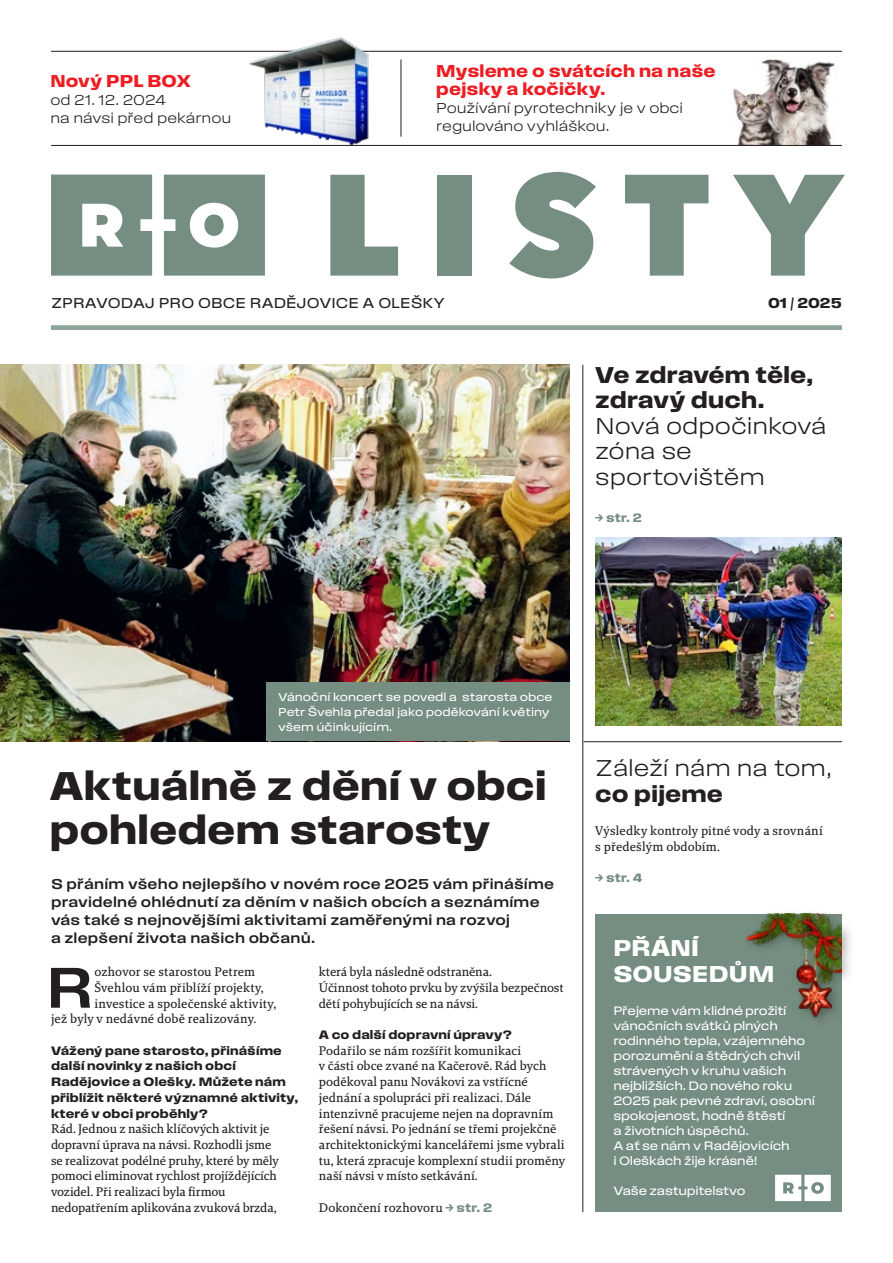
<style>
.page{position:relative;width:893px;height:1263px;background:#fff}
.page>*{position:absolute;margin:0;border:0;box-sizing:border-box;transform-origin:0 0}
.t1{font:800 142.5px "Avenir Next";letter-spacing:.195em;color:#768e81}
.t2{font:60px "Field Gothic No.73 Med Wide";color:#231f20}
.t3{font:42px/43.5px "Field Gothic No.74 Demi Wide";letter-spacing:.005em;color:#231f20}
.t4{font:24px/25.5px "Field Gothic No.71 Light Wide";letter-spacing:-.005em;color:#231f20}
.t5{font:24px/25.5px "Field Gothic No.74 Demi Wide";letter-spacing:.005em;color:#231f20}
.t6{font:24px/25.5px "Field Gothic No.74 Demi Wide";letter-spacing:.005em;color:#fff}
.t7{font:18px/18px "Field Gothic No.74 Demi Wide";letter-spacing:.005em;color:#ee1d23}
.t8{font:15px/18px "Field Gothic No.73 Med Wide";letter-spacing:.01em;color:#231f20}
.t9{font:15px/18px "Field Gothic No.71 Light Wide";letter-spacing:-.005em;color:#231f20}
.t10{font:15px "Field Gothic No.72 Reg Wide";color:#231f20}
.t11{font:15px "Field Gothic No.74 Demi Wide";color:#231f20}
.t12{font:12.75px/15.8px "Brando Text";color:#231f20}
.t13{font:12.75px/15px "Field Gothic No.72 Reg Wide";letter-spacing:-.015em;color:#fff}
.t14{font:12.75px/15.8px "Field Gothic No.74 Demi Wide";letter-spacing:.01em;color:#231f20}
.t15{font:12.75px "Field Gothic No.74 Demi Wide";letter-spacing:.01em;color:#768e81}
.t16{font:12px/15px "Field Gothic No.72 Reg Wide";letter-spacing:-.005em;color:#fff}
.s1{font-family:"Field Gothic No.74 Demi Wide";color:#768e81}
</style>
<div class="page">
<img style="left:715px;top:50px;width:127px;height:95px">
<img style="left:0;top:365px;width:570px;height:376px">
<img style="left:595px;top:537px;width:247px;height:188px">
<div style="left:595px;top:913px;width:247px;height:298px;background:#768e81"></div>
<div style="left:266px;top:682px;width:304px;height:59px;background:#768e81"></div>
<hr style="left:583px;top:365px;width:1px;height:847px;background:#231f20">
<hr style="left:584px;top:741px;width:258px;height:1px;background:#231f20">
<svg style="left:775px;top:1175px;width:56px;height:26px"></svg>
<hr style="left:51px;top:51px;width:791px;height:1px;background:#231f20">
<hr style="left:401px;top:60px;width:1px;height:77px;background:#231f20">
<hr style="left:51px;top:145px;width:791px;height:1px;background:#231f20">
<div style="left:51px;top:325px;width:791px;height:5px;background:#8da898"></div>
<svg style="left:51px;top:175px;width:214px;height:101px"></svg>
<div style="left:743px;top:908px;width:111px;height:119px;background:#231f20;opacity:.35"></div>
<img style="left:237px;top:36px;width:160px;height:109px">
<h3 class="t7" style="left:50px;top:71px;width:142px">Nový PPL BOX</h3>
<p class="t9" style="left:50px;top:90px;width:182px">od 21. 12. 2024<br>na návsi před pekárnou</p>
<h3 class="t7" style="left:436px;top:62px;width:281px">Mysleme o svátcích na naše pejsky a kočičky.</h3>
<p class="t9" style="left:436px;top:99px;width:248px">Používání pyrotechniky je v obci regulováno vyhláškou.</p>
<h1 class="t1" style="left:321px;top:137px;width:522px">LISTY</h1>
<p class="t11" style="left:768px;top:295px;width:75px">01 / 2025</p>
<p class="t10" style="left:51px;top:295px;width:396px">ZPRAVODAJ PRO OBCE RADĚJOVICE A OLEŠKY</p>
<h3 class="t5" style="left:595px;top:362px;width:220px">Ve zdravém těle, zdravý duch.</h3>
<h3 class="t4" style="left:595px;top:413px;width:233px">Nová odpočinková zóna se sportovištěm</h3>
<p class="t15" style="left:595px;top:510px;width:48px">→ str. 2</p>
<p class="t16" style="left:278px;top:689px;width:276px">Vánoční koncert se povedl a starosta obce<br>Petr Švehla předal jako poděkování květiny všem účinkujícím.</p>
<h3 class="t3" style="left:50px;top:764px;width:498px">Aktuálně z dění v obci pohledem starosty</h3>
<p class="t8" style="left:51px;top:875px;width:505px">S přáním všeho nejlepšího v novém roce 2025 vám přinášíme pravidelné ohlédnutí za děním v našich obcích a seznámíme vás také s nejnovějšími aktivitami zaměřenými na rozvoj<br>a zlepšení života našich občanů.</p>
<h2 class="t2" style="left:46px;top:955px;width:50px">R</h2>
<p class="t12" style="left:94px;top:964px;width:162px">ozhovor se starostou Petrem</p>
<p class="t12" style="left:94px;top:980px;width:171px">Švehlou vám přiblíží projekty,</p>
<p class="t12" style="left:94px;top:995px;width:183px">investice a společenské aktivity,</p>
<p class="t12" style="left:51px;top:1011px;width:207px">jež byly v nedávné době realizovány.</p>
<p class="t14" style="left:51px;top:1042px;width:249px">Vážený pane starosto, přinášíme další novinky z našich obcí<br>Radějovice a Olešky. Můžete nám přiblížit některé významné aktivity, které v obci proběhly?</p>
<p class="t12" style="left:51px;top:1121px;width:229px">Rád. Jednou z našich klíčových aktivit je dopravní úprava na návsi. Rozhodli jsme se realizovat podélné pruhy, které by měly pomoci eliminovat rychlost projíždějících vozidel. Při realizaci byla firmou nedopatřením aplikována zvuková brzda,</p>
<p class="t12" style="left:319px;top:964px;width:246px">která byla následně odstraněna.<br>Účinnost tohoto prvku by zvýšila bezpečnost dětí pohybujících se na návsi.</p>
<p class="t14" style="left:319px;top:1027px;width:195px">A co další dopravní úpravy?</p>
<p class="t12" style="left:319px;top:1042px;width:248px">Podařilo se nám rozšířit komunikaci<br>v části obce zvané na Kačerově. Rád bych poděkoval panu Novákovi za vstřícné jednání a spolupráci při realizaci. Dále intenzivně pracujeme nejen na dopravním řešení návsi. Po jednání se třemi projekčně architektonickými kancelářemi jsme vybrali tu, která zpracuje komplexní studii proměny naší návsi v místo setkávání.</p>
<p class="t12" style="left:319px;top:1199px;width:175px">Dokončení rozhovoru <span class="s1">→ str. 2</span></p>
<h3 class="t4" style="left:595px;top:755px;width:238px">Záleží nám na tom,</h3>
<h3 class="t5" style="left:595px;top:781px;width:129px">co pijeme</h3>
<p class="t12" style="left:595px;top:823px;width:229px">Výsledky kontroly pitné vody a srovnání s předešlým obdobím.</p>
<p class="t15" style="left:595px;top:871px;width:49px">→ str. 4</p>
<h3 class="t6" style="left:613px;top:935px;width:163px">PŘÁNÍ<br>SOUSEDŮM</h3>
<p class="t13" style="left:613px;top:1003px;width:203px">Přejeme vám klidné prožití vánočních svátků plných rodinného tepla, vzájemného porozumění a štědrých chvil strávených v kruhu vašich nejbližších. Do nového roku<br>2025 pak pevné zdraví, osobní spokojenost, hodně štěstí<br>a životních úspěchů.<br>A ať se nám v Radějovicích<br>i Oleškách žije krásně!</p>
<p class="t13" style="left:613px;top:1183px;width:134px">Vaše zastupitelstvo</p>
</div>
